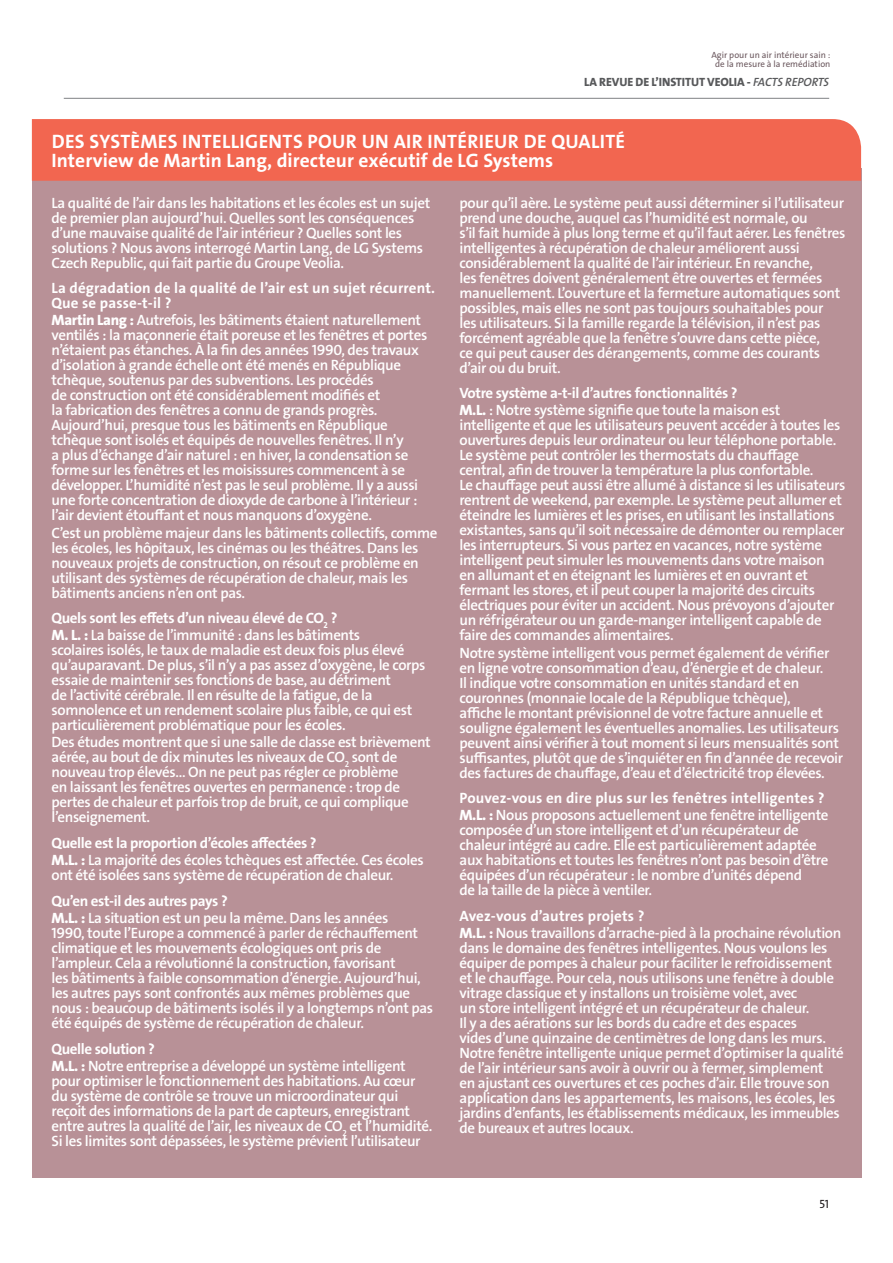
<style>
.page{position:relative;width:893px;height:1263px;background:#fff}
.page>*{position:absolute;margin:0;border:0;box-sizing:border-box;transform-origin:0 0}
.t1{font:19.5px/19.5px "The Sans Veolia W7 Bld";letter-spacing:.01em;color:#fff}
.t2{font:15px/15px "The Sans Veolia W6 Se Bld";letter-spacing:-.025em;color:#fff}
.t3{font:15px "The Sans Veolia W7 Bld";letter-spacing:-.025em;color:#fff}
.t4{font:15px/15px "The Sans Veolia W7 Bld";letter-spacing:.01em;color:#fff}
.t5{font:12px "The Sans Veolia W8 Ex Bld";letter-spacing:-.005em;color:#58595b}
.t6{font:12px "The Sans Veolia W5 Pla";color:#231f20}
.t7{font:9px/9px "The Sans Veolia W5 Pla";color:#6b585e;text-align:center}
.s1{font-family:"The Sans Veolia W6 Se Bld It"}
.s2{font-family:"The Sans Veolia W8 Ex Bld"}
</style>
<div class="page">
<div style="left:32px;top:169px;width:829px;height:1009px;background:#b89197"></div>
<div style="left:32px;top:119px;width:829px;height:62px;background:#f26650"></div>
<hr style="left:64px;top:98px;width:765px;height:1px;background:#808285">
<p class="t7" style="left:711px;top:51px;width:120px">Agir pour un air intérieur sain : de la mesure à la remédiation</p>
<p class="t5" style="left:584px;top:76px;width:246px">LA REVUE DE L’INSTITUT VEOLIA - <span class="s1">FACTS REPORTS</span></p>
<h1 class="t1" style="left:52px;top:132px;width:575px">DES SYSTÈMES INTELLIGENTS POUR UN AIR INTÉRIEUR DE QUALITÉ<br>Interview de Martin Lang, directeur exécutif de LG Systems</h1>
<p class="t2" style="left:52px;top:196px;width:380px">La qualité de l’air dans les habitations et les écoles est un sujet de premier plan aujourd’hui. Quelles sont les conséquences d’une mauvaise qualité de l’air intérieur ? Quelles sont les solutions ? Nous avons interrogé Martin Lang, de LG Systems Czech Republic, qui fait partie du Groupe Veolia.</p>
<p class="t4" style="left:52px;top:281px;width:385px">La dégradation de la qualité de l’air est un sujet récurrent.<br>Que se passe-t-il ?</p>
<p class="t2" style="left:52px;top:313px;width:377px"><span class="s2">Martin Lang :</span> Autrefois, les bâtiments étaient naturellement ventilés : la maçonnerie était poreuse et les fenêtres et portes n’étaient pas étanches. À la fin des années 1990, des travaux d’isolation à grande échelle ont été menés en République tchèque, soutenus par des subventions. Les procédés<br>de construction ont été considérablement modifiés et<br>la fabrication des fenêtres a connu de grands progrès.<br>Aujourd’hui, presque tous les bâtiments en République tchèque sont isolés et équipés de nouvelles fenêtres. Il n’y<br>a plus d’échange d’air naturel : en hiver, la condensation se forme sur les fenêtres et les moisissures commencent à se développer. L’humidité n’est pas le seul problème. Il y a aussi une forte concentration de dioxyde de carbone à l’intérieur : l’air devient étouffant et nous manquons d’oxygène.</p>
<p class="t2" style="left:52px;top:526px;width:387px">C’est un problème majeur dans les bâtiments collectifs, comme les écoles, les hôpitaux, les cinémas ou les théâtres. Dans les nouveaux projets de construction, on résout ce problème en utilisant des systèmes de récupération de chaleur, mais les bâtiments anciens n’en ont pas.</p>
<p class="t3" style="left:52px;top:611px;width:287px">Quels sont les effets d’un niveau élevé de CO<sub>2</sub> ?</p>
<p class="t2" style="left:52px;top:628px;width:375px"><span class="s2">M. L. :</span> La baisse de l’immunité : dans les bâtiments<br>scolaires isolés, le taux de maladie est deux fois plus élevé qu’auparavant. De plus, s’il n’y a pas assez d’oxygène, le corps essaie de maintenir ses fonctions de base, au détriment<br>de l’activité cérébrale. Il en résulte de la fatigue, de la somnolence et un rendement scolaire plus faible, ce qui est particulièrement problématique pour les écoles.</p>
<p class="t2" style="left:52px;top:735px;width:381px">Des études montrent que si une salle de classe est brièvement aérée, au bout de dix minutes les niveaux de CO<sub>2</sub> sont de nouveau trop élevés… On ne peut pas régler ce problème<br>en laissant les fenêtres ouvertes en permanence : trop de pertes de chaleur et parfois trop de bruit, ce qui complique l’enseignement.</p>
<p class="t3" style="left:52px;top:836px;width:267px">Quelle est la proportion d’écoles affectées ?</p>
<p class="t2" style="left:52px;top:853px;width:374px"><span class="s2">M.L. :</span> La majorité des écoles tchèques est affectée. Ces écoles ont été isolées sans système de récupération de chaleur.</p>
<p class="t3" style="left:52px;top:893px;width:178px">Qu’en est-il des autres pays ?</p>
<p class="t2" style="left:52px;top:911px;width:383px"><span class="s2">M.L. :</span> La situation est un peu la même. Dans les années<br>1990, toute l’Europe a commencé à parler de réchauffement climatique et les mouvements écologiques ont pris de l’ampleur. Cela a révolutionné la construction, favorisant<br>les bâtiments à faible consommation d’énergie. Aujourd’hui, les autres pays sont confrontés aux mêmes problèmes que nous : beaucoup de bâtiments isolés il y a longtemps n’ont pas été équipés de système de récupération de chaleur.</p>
<p class="t3" style="left:52px;top:1041px;width:105px">Quelle solution ?</p>
<p class="t2" style="left:52px;top:1059px;width:382px"><span class="s2">M.L. :</span> Notre entreprise a développé un système intelligent pour optimiser le fonctionnement des habitations. Au cœur du système de contrôle se trouve un microordinateur qui reçoit des informations de la part de capteurs, enregistrant entre autres la qualité de l’air, les niveaux de CO<sub>2</sub> et l’humidité.<br>Si les limites sont dépassées, le système prévient l’utilisateur</p>
<p class="t2" style="left:459px;top:196px;width:387px">pour qu’il aère. Le système peut aussi déterminer si l’utilisateur prend une douche, auquel cas l’humidité est normale, ou<br>s’il fait humide à plus long terme et qu’il faut aérer. Les fenêtres intelligentes à récupération de chaleur améliorent aussi considérablement la qualité de l’air intérieur. En revanche,<br>les fenêtres doivent généralement être ouvertes et fermées manuellement. L’ouverture et la fermeture automatiques sont possibles, mais elles ne sont pas toujours souhaitables pour<br>les utilisateurs. Si la famille regarde la télévision, il n’est pas forcément agréable que la fenêtre s’ouvre dans cette pièce,<br>ce qui peut causer des dérangements, comme des courants d’air ou du bruit.</p>
<p class="t3" style="left:459px;top:386px;width:280px">Votre système a-t-il d’autres fonctionnalités ?</p>
<p class="t2" style="left:459px;top:403px;width:387px"><span class="s2">M.L.</span> : Notre système signifie que toute la maison est intelligente et que les utilisateurs peuvent accéder à toutes les ouvertures depuis leur ordinateur ou leur téléphone portable.<br>Le système peut contrôler les thermostats du chauffage central, afin de trouver la température la plus confortable.<br>Le chauffage peut aussi être allumé à distance si les utilisateurs rentrent de weekend, par exemple. Le système peut allumer et éteindre les lumières et les prises, en utilisant les installations existantes, sans qu’il soit nécessaire de démonter ou remplacer les interrupteurs. Si vous partez en vacances, notre système intelligent peut simuler les mouvements dans votre maison<br>en allumant et en éteignant les lumières et en ouvrant et fermant les stores, et il peut couper la majorité des circuits électriques pour éviter un accident. Nous prévoyons d’ajouter un réfrigérateur ou un garde-manger intelligent capable de faire des commandes alimentaires.</p>
<p class="t2" style="left:459px;top:646px;width:385px">Notre système intelligent vous permet également de vérifier en ligne votre consommation d’eau, d’énergie et de chaleur.<br>Il indique votre consommation en unités standard et en couronnes (monnaie locale de la République tchèque),<br>affiche le montant prévisionnel de votre facture annuelle et souligne également les éventuelles anomalies. Les utilisateurs peuvent ainsi vérifier à tout moment si leurs mensualités sont suffisantes, plutôt que de s’inquiéter en fin d’année de recevoir des factures de chauffage, d’eau et d’électricité trop élevées.</p>
<p class="t4" style="left:459px;top:791px;width:367px">Pouvez-vous en dire plus sur les fenêtres intelligentes ?</p>
<p class="t2" style="left:459px;top:808px;width:371px"><span class="s2">M.L. :</span> Nous proposons actuellement une fenêtre intelligente composée d’un store intelligent et d’un récupérateur de chaleur intégré au cadre. Elle est particulièrement adaptée aux habitations et toutes les fenêtres n’ont pas besoin d’être équipées d’un récupérateur : le nombre d’unités dépend<br>de la taille de la pièce à ventiler.</p>
<p class="t4" style="left:459px;top:909px;width:187px">Avez-vous d’autres projets ?</p>
<p class="t2" style="left:459px;top:926px;width:386px"><span class="s2">M.L. :</span> Nous travaillons d’arrache-pied à la prochaine révolution dans le domaine des fenêtres intelligentes. Nous voulons les équiper de pompes à chaleur pour faciliter le refroidissement et le chauffage. Pour cela, nous utilisons une fenêtre à double vitrage classique et y installons un troisième volet, avec<br>un store intelligent intégré et un récupérateur de chaleur.<br>Il y a des aérations sur les bords du cadre et des espaces<br>vides d’une quinzaine de centimètres de long dans les murs.<br>Notre fenêtre intelligente unique permet d’optimiser la qualité de l’air intérieur sans avoir à ouvrir ou à fermer, simplement<br>en ajustant ces ouvertures et ces poches d’air. Elle trouve son application dans les appartements, les maisons, les écoles, les jardins d’enfants, les établissements médicaux, les immeubles de bureaux et autres locaux.</p>
<p class="t6" style="left:819px;top:1198px;width:11px">51</p>
</div>
